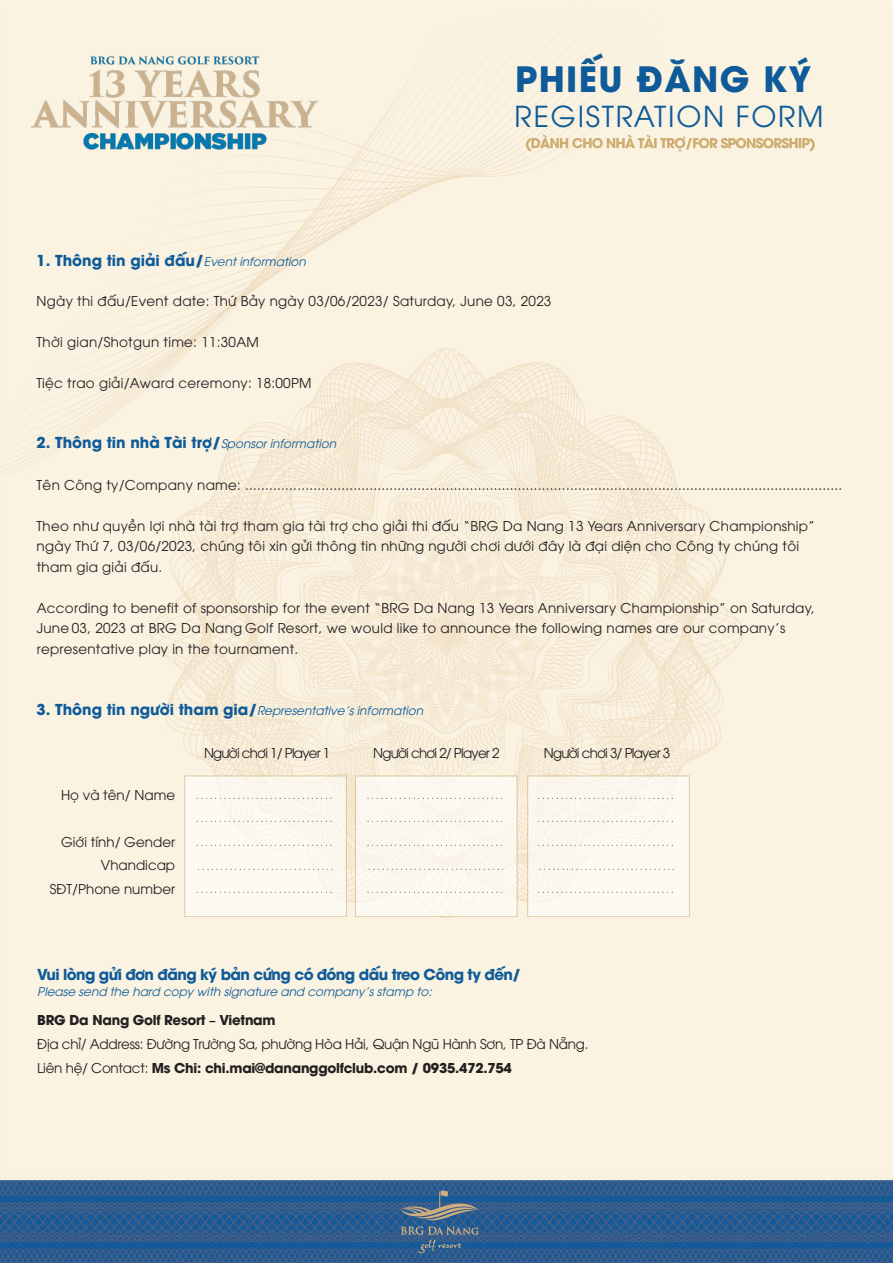
<style>
.page{position:relative;width:893px;height:1263px;background:#fff}
.page>*{position:absolute;margin:0;border:0;box-sizing:border-box;transform-origin:0 0}
.t1{font:700 34.65px "UTM Avo";letter-spacing:.04em;color:#0f5b99}
.t2{font:28.65px "UTM Avo";letter-spacing:.06em;color:#0f5b99}
.t3{font:700 15px "UTM Avo";color:#0f5b99}
.t4{font:700 15px "UTM Avo";letter-spacing:-.04em;color:#0f5b99}
.t5{font:13.5px/20.5px "UTM Avo";letter-spacing:.02em;color:#231f20}
.t6{font:13.5px/23.5px "UTM Avo";letter-spacing:-.02em;color:#231f20}
.t7{font:13.5px "UTM Avo";letter-spacing:-.06em;color:#231f20}
.t8{font:13.5px/23.5px "UTM Avo";color:#231f20;text-align:right}
.t9{font:italic 12px "UTM Avo";color:#0f5b99}
.t10{font:9px "UTM Avo";color:#231f20;scale:.83 1}
.s1{font-weight:400;font-style:italic;font-size:12px}
.s2{font-weight:700;font-style:normal;font-size:15px}
.s3{font-weight:700}
.s4{font-family:"Myriad Pro";font-weight:700}
</style>
<div class="page">
<img style="left:0;top:0;width:893px;height:1263px">
<svg style="left:401px;top:1190px;width:78px;height:30px"></svg>
<svg style="left:401px;top:1226px;width:78px;height:27px"></svg>
<svg style="left:526px;top:135px;width:289px;height:17px"></svg>
<div style="left:185px;top:776px;width:161px;height:141px;background:#fdfaf3"></div>
<div style="left:355px;top:776px;width:162px;height:141px;background:#fcf8f0"></div>
<div style="left:528px;top:776px;width:161px;height:141px;background:#fdfaf3"></div>
<div style="left:527px;top:776px;width:163px;height:141px;border:1px solid #ccae72"></div>
<img style="left:0;top:0;width:363px;height:230px">
<h1 class="t1" style="left:515px;top:51px;width:297px">PHIẾU ĐĂNG KÝ</h1>
<h2 class="t2" style="left:515px;top:94px;width:310px">REGISTRATION FORM</h2>
<p class="t3" style="left:37px;top:248px;width:271px">1. Thông tin giải đấu/<span class="s1">Event information</span></p>
<p class="t5" style="left:37px;top:289px;width:516px">Ngày thi đấu/Event date: Thứ Bảy ngày 03/06/2023/ Saturday, June 03, 2023</p>
<p class="t5" style="left:37px;top:330px;width:224px">Thời gian/Shotgun time: 11:30AM</p>
<p class="t5" style="left:37px;top:371px;width:277px">Tiệc trao giải/Award ceremony: 18:00PM</p>
<p class="t3" style="left:37px;top:430px;width:301px">2. Thông tin nhà Tài trợ/<span class="s1">Sponsor information</span></p>
<p class="t5" style="left:37px;top:473px;width:807px">Tên Công ty/Company name: .....................................................................................................................................................</p>
<p class="t5" style="left:37px;top:514px;width:780px">Theo như quyền lợi nhà tài trợ tham gia tài trợ cho giải thi đấu “BRG Da Nang 13 Years Anniversary Championship” ngày Thứ 7, 03/06/2023, chúng tôi xin gửi thông tin những người chơi dưới đây là đại diện cho Công ty chúng tôi tham gia giải đấu.</p>
<p class="t5" style="left:37px;top:596px;width:780px">According to benefit of sponsorship for the event “BRG Da Nang 13 Years Anniversary Championship” on Saturday,<br>June 03, 2023 at BRG Da Nang Golf Resort, we would like to announce the following names are our company’s representative play in the tournament.</p>
<p class="t9" style="left:37px;top:701px;width:388px"><span class="s2">3. Thông tin người tham gia/</span>Representative’s information</p>
<p class="t8" style="left:61px;top:782px;width:116px">Họ và tên/ Name</p>
<p class="t8" style="left:50px;top:829px;width:127px">Giới tính/ Gender<br>Vhandicap<br>SĐT/Phone number</p>
<p class="t7" style="left:204px;top:742px;width:128px">Người chơi 1/ Player 1</p>
<p class="t7" style="left:373px;top:742px;width:128px">Người chơi 2/ Player 2</p>
<p class="t7" style="left:544px;top:742px;width:128px">Người chơi 3/ Player 3</p>
<p class="t10" style="left:197px;top:789px;width:165px">..............................</p>
<p class="t10" style="left:367px;top:789px;width:165px">..............................</p>
<p class="t10" style="left:538px;top:789px;width:165px">..............................</p>
<p class="t10" style="left:197px;top:811px;width:165px">..............................</p>
<p class="t10" style="left:367px;top:811px;width:165px">..............................</p>
<p class="t10" style="left:538px;top:811px;width:165px">..............................</p>
<p class="t10" style="left:197px;top:836px;width:165px">..............................</p>
<p class="t10" style="left:198px;top:859px;width:165px">..............................</p>
<p class="t10" style="left:197px;top:883px;width:165px">..............................</p>
<p class="t10" style="left:367px;top:836px;width:165px">..............................</p>
<p class="t10" style="left:369px;top:859px;width:165px">..............................</p>
<p class="t10" style="left:367px;top:883px;width:165px">..............................</p>
<p class="t10" style="left:538px;top:836px;width:165px">..............................</p>
<p class="t10" style="left:539px;top:859px;width:165px">..............................</p>
<p class="t10" style="left:538px;top:883px;width:165px">..............................</p>
<p class="t4" style="left:37px;top:961px;width:485px">Vui lòng gửi đơn đăng ký bản cứng có đóng dấu treo Công ty đến/</p>
<p class="t9" style="left:37px;top:982px;width:396px">Please send the hard copy with signature and company’s stamp to:</p>
<p class="t6" style="left:37px;top:1007px;width:553px"><span class="s3">BRG Da Nang Golf Resort</span> <span class="s4">–</span> <span class="s3">Vietnam<br></span>Địa chỉ/ Address: Đường Trường Sa, phường Hòa Hải, Quận Ngũ Hành Sơn, TP Đà Nẵng.<br>Liên hệ/ Contact: <span class="s3">Ms Chi: chi.mai@dananggolfclub.com / 0935.472.754</span></p>
</div>
